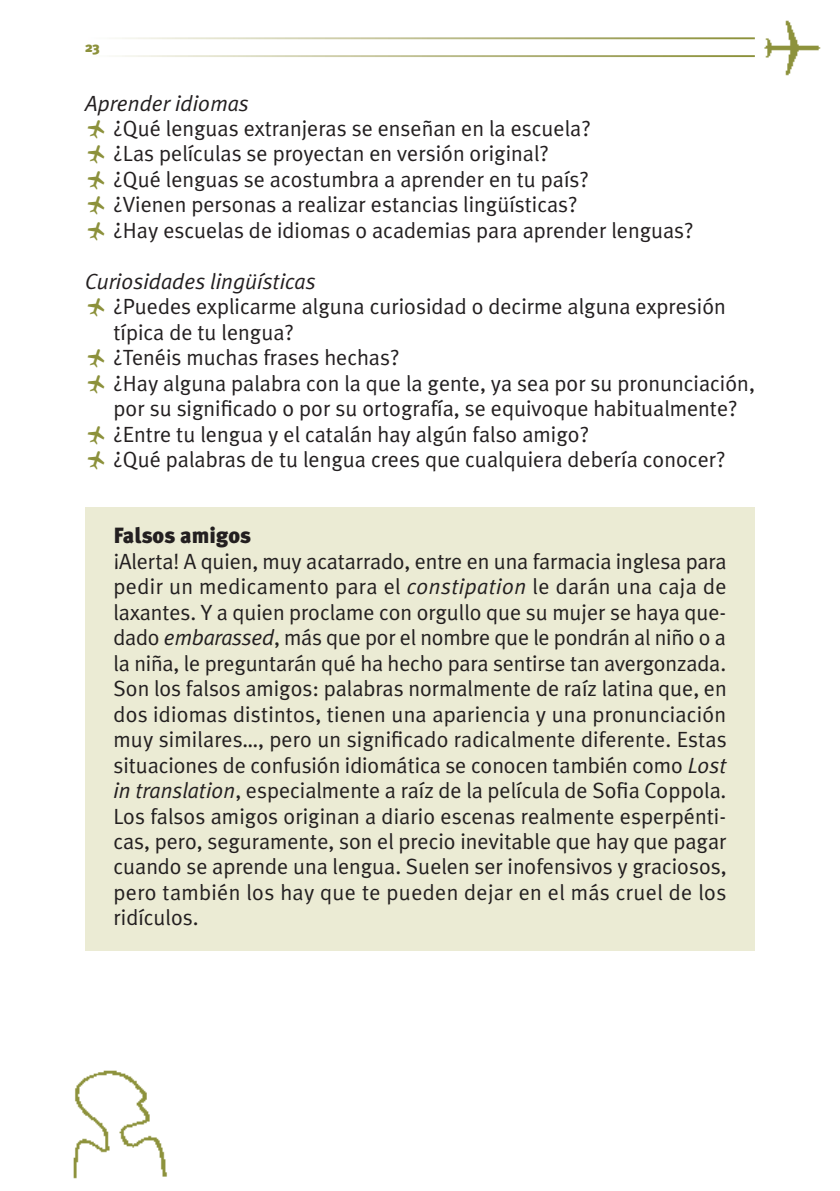
<style>
.page{position:relative;width:840px;height:1191px;background:#fff}
.page>*{position:absolute;margin:0;border:0;box-sizing:border-box;transform-origin:0 0}
.t1{font:22px/25.4px "Meta Plus Normal";color:#231f20}
.t2{font:italic 22px "Meta Plus Normal";color:#231f20}
.t3{font:900 22px "Meta Plus";color:#231f20}
.t4{font:900 14px "Meta Plus";color:#8c913b}
.s1{font-style:italic}
</style>
<div class="page">
<img style="left:73px;top:1070px;width:94px;height:109px">
<div style="left:85px;top:507px;width:669px;height:444px;background:#ebebd4"></div>
<img style="left:764px;top:20px;width:57px;height:56px">
<p class="t4" style="left:85px;top:39px;width:16px">23</p>
<p class="t2" style="left:85px;top:90px;width:165px">Aprender idiomas</p>
<p class="t1" style="left:113px;top:115px;width:581px">¿Qué lenguas extranjeras se enseñan en la escuela?<br>¿Las películas se proyectan en versión original?<br>¿Qué lenguas se acostumbra a aprender en tu país?<br>¿Vienen personas a realizar estancias lingüísticas?<br>¿Hay escuelas de idiomas o academias para aprender lenguas?</p>
<p class="t2" style="left:85px;top:268px;width:232px">Curiosidades lingüísticas</p>
<p class="t1" style="left:113px;top:294px;width:642px">¿Puedes explicarme alguna curiosidad o decirme alguna expresión típica de tu lengua?<br>¿Tenéis muchas frases hechas?<br>¿Hay alguna palabra con la que la gente, ya sea por su pronunciación, por su significado o por su ortografía, se equivoque habitualmente? ¿Entre tu lengua y el catalán hay algún falso amigo?<br>¿Qué palabras de tu lengua crees que cualquiera debería conocer?</p>
<p class="t3" style="left:113px;top:523px;width:139px">Falsos amigos</p>
<p class="t1" style="left:113px;top:548px;width:614px">¡Alerta! A quien, muy acatarrado, entre en una farmacia inglesa para pedir un medicamento para el <span class="s1">constipation</span> le darán una caja de laxantes. Y a quien proclame con orgullo que su mujer se haya que&shy;dado <span class="s1">embarassed</span>, más que por el nombre que le pondrán al niño o a la niña, le preguntarán qué ha hecho para sentirse tan avergonzada.<br>Son los falsos amigos: palabras normalmente de raíz latina que, en dos idiomas distintos, tienen una apariencia y una pronunciación muy similares…, pero un significado radicalmente diferente. Estas situaciones de confusión idiomática se conocen también como <span class="s1">Lost in translation</span>, especialmente a raíz de la película de Sofia Coppola.<br>Los falsos amigos originan a diario escenas realmente esperpénti&shy;cas, pero, seguramente, son el precio inevitable que hay que pagar cuando se aprende una lengua. Suelen ser inofensivos y graciosos, pero también los hay que te pueden dejar en el más cruel de los ridículos.</p>
</div>
